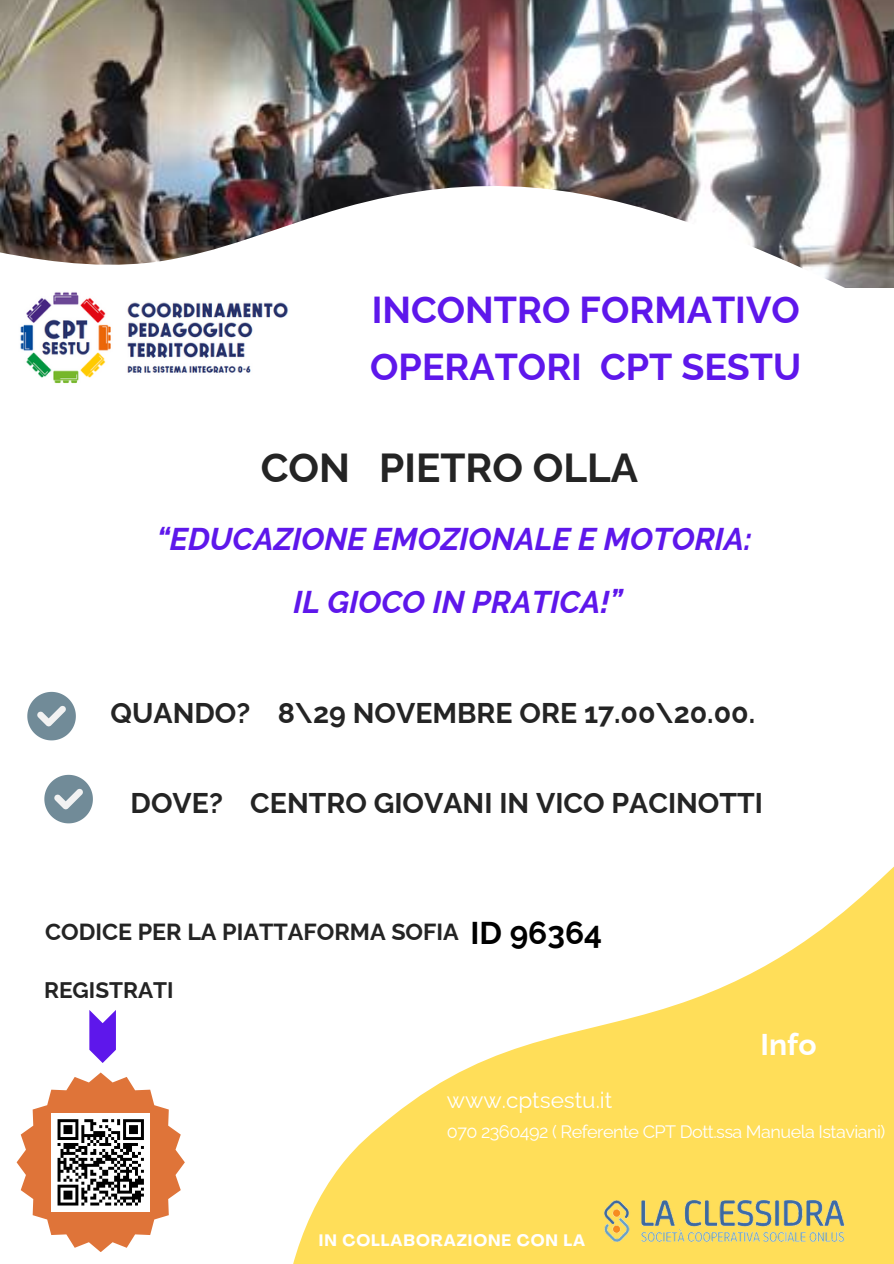
<style>
.page{position:relative;width:894px;height:1264px;background:#fff}
.page>*{position:absolute;margin:0;border:0;box-sizing:border-box;transform-origin:0 0}
.t1{font:700 40.5px "Raleway";color:#242424}
.t2{font:700 37.5px/57.3px "Raleway";color:#5e17eb}
.t3{font:italic 700 31.5px/63px "Raleway";color:#5e17eb;text-align:center}
.t4{font:700 31.5px "Raleway";color:#000}
.t5{font:700 30px "Raleway";color:#fff}
.t6{font:700 28.5px "Raleway";color:#242424}
.t7{font:700 23.25px "Raleway";color:#242424}
.t8{font:22.5px "Raleway";color:#fff}
.t9{font:700 22.5px "Raleway";color:#242424}
.t10{font:18px "Raleway";letter-spacing:-.03em;color:#fff}
.t11{font:700 16.35px "Agrandir";letter-spacing:.055em;color:#fff}
</style>
<div class="page">
<img style="left:0;top:0;width:893px;height:182px">
<svg style="left:27px;top:692px;width:49px;height:48px"></svg>
<svg style="left:44px;top:774px;width:49px;height:49px"></svg>
<svg style="left:293px;top:867px;width:600px;height:396px;fill:#ffde59"></svg>
<img style="left:0;top:182px;width:893px;height:106px">
<img style="left:0;top:282px;width:292px;height:102px">
<svg style="left:17px;top:1072px;width:168px;height:179px"></svg>
<svg style="left:89px;top:1010px;width:27px;height:53px"></svg>
<img style="left:604px;top:1200px;width:240px;height:42px">
<p class="t2" style="left:370px;top:281px;width:432px">INCONTRO FORMATIVO<br>OPERATORI CPT SESTU</p>
<p class="t1" style="left:261px;top:443px;width:379px">CON PIETRO OLLA</p>
<p class="t3" style="left:157px;top:507px;width:596px">“EDUCAZIONE EMOZIONALE E MOTORIA:<br>IL GIOCO IN PRATICA!”</p>
<h2 class="t6" style="left:111px;top:696px;width:646px">QUANDO? 8\29 NOVEMBRE ORE 17.00\20.00.</h2>
<h3 class="t6" style="left:131px;top:786px;width:633px">DOVE? CENTRO GIOVANI IN VICO PACINOTTI</h3>
<p class="t7" style="left:45px;top:917px;width:415px">CODICE PER LA PIATTAFORMA SOFIA</p>
<p class="t4" style="left:470px;top:914px;width:133px">ID 96364</p>
<p class="t9" style="left:44px;top:976px;width:131px">REGISTRATI</p>
<p class="t5" style="left:760px;top:1026px;width:57px">Info</p>
<p class="t8" style="left:446px;top:1086px;width:167px">www.cptsestu.it</p>
<h2 class="t10" style="left:446px;top:1121px;width:440px">070 2360492 ( Referente CPT Dott.ssa Manuela Istaviani)</h2>
<p class="t11" style="left:319px;top:1233px;width:267px">IN COLLABORAZIONE CON LA</p>
</div>
